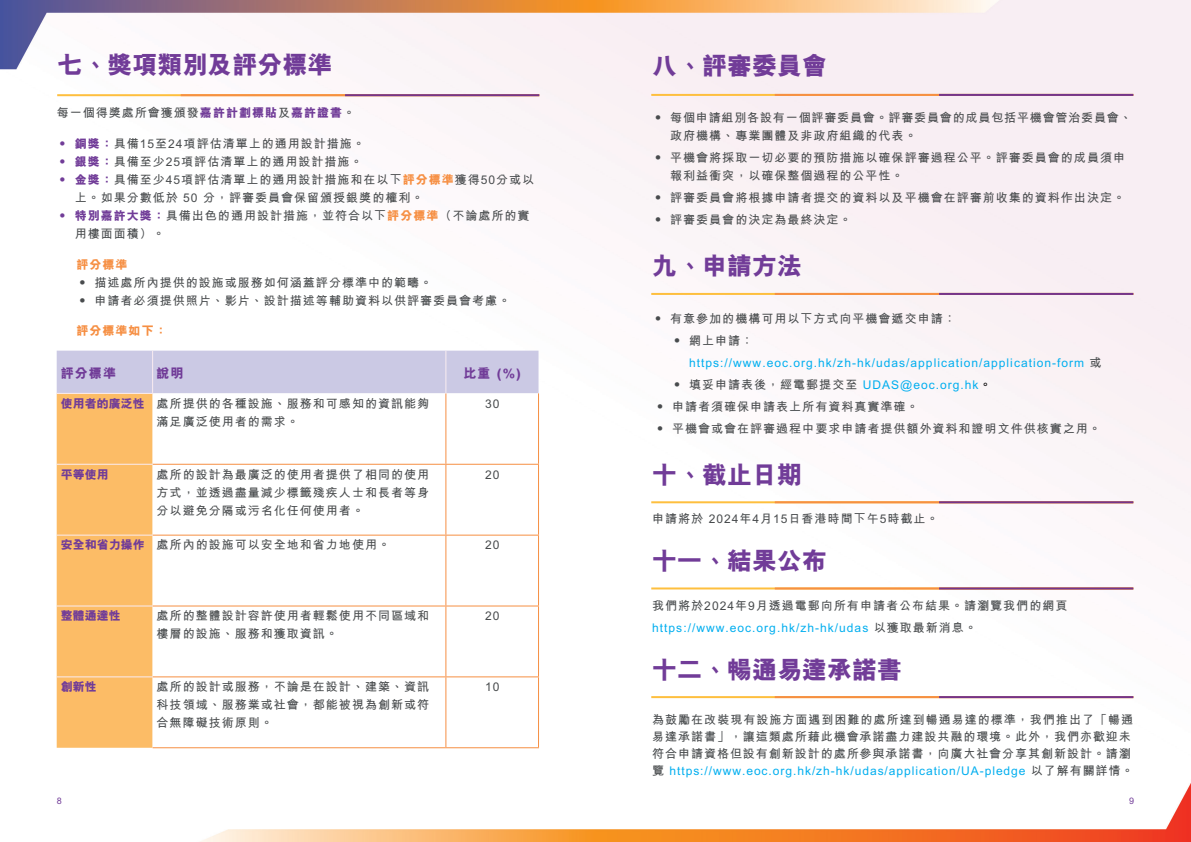
<style>
.page{position:relative;width:1191px;height:842px;background:#fff}
.page>*{position:absolute;margin:0;border:0;box-sizing:border-box;transform-origin:0 0}
.TC_title{font:800 25px "M Hei HK";color:#713c98}
.TC_content{font:800 25px "M Hei HK";color:#713c98}
.TC_content-2{font:800 13px "M Hei HK";letter-spacing:.085em;color:#713c98}
.TC_content-3{font:700 12px/18px "M Hei HK";letter-spacing:.085em;color:#484b4d}
.t1{font:700 12px/22px "M Hei HK";letter-spacing:.085em;color:#00aeef}
.TC_content-4{font:800 12px "M Hei HK";color:#713c98}
.TC_content-5{font:800 12px "M Hei HK";letter-spacing:.085em;color:#f68f43}
.Page_number{font:700 9px "M Hei HK";color:#713c98}
.s1{font-weight:800;color:#713c98}
.s2{font-weight:800;color:#f68f43}
.s3{color:#484b4d}
.s4{color:#000}
.s5{color:#00aeef}
</style>
<div class="page">
<img style="left:0;top:0;width:1191px;height:842px">
<svg style="left:57px;top:351px;width:481px;height:397px;background:#e9c196"></svg>
<svg style="left:153px;top:393px;width:385px;height:354px"></svg>
<hr style="left:445px;top:393px;width:1px;height:71px;background:#f68f43">
<hr style="left:153px;top:464px;width:293px;height:1px;background:#f68f43">
<hr style="left:446px;top:464px;width:93px;height:1px;background:#f68f43">
<hr style="left:445px;top:465px;width:1px;height:70px;background:#f68f43">
<hr style="left:153px;top:535px;width:293px;height:1px;background:#f68f43">
<hr style="left:446px;top:535px;width:93px;height:1px;background:#f68f43">
<hr style="left:445px;top:536px;width:1px;height:69px;background:#f68f43">
<hr style="left:153px;top:605px;width:293px;height:1px;background:#f68f43">
<hr style="left:446px;top:605px;width:93px;height:1px;background:#f68f43">
<hr style="left:445px;top:606px;width:1px;height:70px;background:#f68f43">
<hr style="left:153px;top:676px;width:293px;height:1px;background:#f68f43">
<hr style="left:446px;top:676px;width:93px;height:1px;background:#f68f43">
<hr style="left:445px;top:677px;width:1px;height:70px;background:#f68f43">
<hr style="left:57px;top:393px;width:96px;height:1px;background:#faecf1">
<hr style="left:57px;top:464px;width:96px;height:1px;background:#faecf1">
<hr style="left:57px;top:535px;width:96px;height:1px;background:#faecf1">
<hr style="left:57px;top:605px;width:96px;height:1px;background:#faecf1">
<hr style="left:57px;top:676px;width:96px;height:1px;background:#faecf1">
<hr style="left:152px;top:351px;width:1px;height:42px;background:#faecf1">
<hr style="left:445px;top:351px;width:1px;height:42px;background:#faecf1">
<hr style="left:538px;top:393px;width:1px;height:71px;background:#f68f43">
<hr style="left:538px;top:465px;width:1px;height:70px;background:#f68f43">
<hr style="left:538px;top:536px;width:1px;height:69px;background:#f68f43">
<hr style="left:538px;top:606px;width:1px;height:70px;background:#f68f43">
<hr style="left:538px;top:677px;width:1px;height:70px;background:#f68f43">
<hr style="left:446px;top:747px;width:93px;height:1px;background:#f68f43">
<hr style="left:153px;top:747px;width:293px;height:1px;background:#f68f43">
<hr style="left:651px;top:94px;width:482px;height:2px;background:#febf3e">
<hr style="left:774px;top:94px;width:359px;height:2px;background:#f68f43">
<hr style="left:939px;top:94px;width:194px;height:2px;background:#74358c">
<hr style="left:651px;top:293px;width:482px;height:2px;background:#febf3e">
<hr style="left:774px;top:293px;width:359px;height:2px;background:#f68f43">
<hr style="left:939px;top:293px;width:194px;height:2px;background:#74358c">
<hr style="left:651px;top:501px;width:482px;height:2px;background:#febf3e">
<hr style="left:774px;top:501px;width:359px;height:2px;background:#f68f43">
<hr style="left:939px;top:501px;width:194px;height:2px;background:#74358c">
<hr style="left:651px;top:587px;width:482px;height:2px;background:#febf3e">
<hr style="left:774px;top:587px;width:359px;height:2px;background:#f68f43">
<hr style="left:939px;top:587px;width:194px;height:2px;background:#74358c">
<hr style="left:651px;top:696px;width:482px;height:2px;background:#febf3e">
<hr style="left:774px;top:696px;width:359px;height:2px;background:#f68f43">
<hr style="left:939px;top:696px;width:194px;height:2px;background:#74358c">
<hr style="left:57px;top:94px;width:482px;height:2px;background:#febf3e">
<hr style="left:181px;top:94px;width:358px;height:2px;background:#f68f43">
<hr style="left:345px;top:94px;width:194px;height:2px;background:#74358c">
<p class="TC_title" style="left:57px;top:48px;width:277px">七、獎項類別及評分標準</p>
<p class="TC_content-3" style="left:57px;top:103px;width:300px">每一個得獎處所會獲頒發<span class="s1">嘉許計劃標貼</span>及<span class="s1">嘉許證書</span>。</p>
<p class="TC_content-3" style="left:57px;top:134px;width:310px"><span class="s1">• 銅獎：</span>具備15至24項評估清單上的通用設計措施。</p>
<p class="TC_content-3" style="left:57px;top:152px;width:307px"><span class="s1">• 銀獎：</span>具備至少25項評估清單上的通用設計措施。</p>
<p class="TC_content-3" style="left:75px;top:170px;width:461px;text-indent:-18px"><span class="s1">• 金獎：</span>具備至少45項評估清單上的通用設計措施和在以下<span class="s2">評分標準</span>獲得50分或以上。如果分數低於 50 分，評審委員會保留頒授銀獎的權利。</p>
<p class="TC_content-3" style="left:75px;top:206px;width:456px;text-indent:-18px"><span class="s1">• 特別嘉許大獎：</span>具備出色的通用設計措施，並符合以下<span class="s2">評分標準</span>（不論處所的實用樓面面積）。</p>
<p class="TC_content-5" style="left:77px;top:256px;width:53px">評分標準</p>
<p class="TC_content-3" style="left:77px;top:273px;width:357px">• 描述處所內提供的設施或服務如何涵蓋評分標準中的範疇。</p>
<p class="TC_content-3" style="left:77px;top:291px;width:435px">• 申請者必須提供照片、影片、設計描述等輔助資料以供評審委員會考慮。</p>
<p class="TC_content-5" style="left:77px;top:322px;width:92px">評分標準如下：</p>
<p class="TC_content-2" style="left:61px;top:364px;width:57px">評分標準</p>
<p class="TC_content-2" style="left:157px;top:364px;width:29px">說明</p>
<p class="TC_content-2" style="left:463px;top:364px;width:59px">比重 (%)</p>
<p class="TC_content-4" style="left:61px;top:395px;width:85px">使用者的廣泛性</p>
<p class="TC_content-3" style="left:157px;top:393px;width:274px">處所提供的各種設施、服務和可感知的資訊能夠滿足廣泛使用者的需求。</p>
<p class="TC_content-3" style="left:485px;top:393px;width:16px">30</p>
<p class="TC_content-4" style="left:61px;top:466px;width:49px">平等使用</p>
<p class="TC_content-3" style="left:157px;top:464px;width:274px;text-align:justify">處所的設計為最廣泛的使用者提供了相同的使用方式，並透過盡量減少標籤殘疾人士和長者等身分以避免分隔或污名化任何使用者。</p>
<p class="TC_content-3" style="left:485px;top:464px;width:16px">20</p>
<p class="TC_content-4" style="left:61px;top:537px;width:85px">安全和省力操作</p>
<p class="TC_content-3" style="left:157px;top:535px;width:235px">處所內的設施可以安全地和省力地使用。</p>
<p class="TC_content-3" style="left:485px;top:535px;width:16px">20</p>
<p class="TC_content-4" style="left:61px;top:608px;width:61px">整體通達性</p>
<p class="TC_content-3" style="left:157px;top:606px;width:274px">處所的整體設計容許使用者輕鬆使用不同區域和樓層的設施、服務和獲取資訊。</p>
<p class="TC_content-3" style="left:485px;top:606px;width:16px">20</p>
<p class="TC_content-4" style="left:61px;top:679px;width:37px">創新性</p>
<p class="TC_content-3" style="left:157px;top:677px;width:274px;text-align:justify">處所的設計或服務，不論是在設計、建築、資訊科技領域、服務業或社會，都能被視為創新或符合無障礙技術原則。</p>
<p class="TC_content-3" style="left:485px;top:677px;width:16px">10</p>
<p class="TC_title" style="left:652px;top:49px;width:176px">八、評審委員會</p>
<p class="TC_content-3" style="left:670px;top:107px;width:463px;text-indent:-18px">• 每個申請組別各設有一個評審委員會。評審委員會的成員包括平機會管治委員會、政府機構、專業團體及非政府組織的代表。</p>
<p class="TC_content-3" style="left:670px;top:147px;width:456px;text-indent:-18px">• 平機會將採取一切必要的預防措施以確保評審過程公平。評審委員會的成員須申報利益衝突，以確保整個過程的公平性。</p>
<p class="TC_content-3" style="left:652px;top:187px;width:474px">• 評審委員會將根據申請者提交的資料以及平機會在評審前收集的資料作出決定。</p>
<p class="TC_content-3" style="left:652px;top:209px;width:201px">• 評審委員會的決定為最終決定。</p>
<p class="TC_title" style="left:652px;top:249px;width:151px">九、申請方法</p>
<p class="TC_content-3" style="left:652px;top:308px;width:305px">• 有意參加的機構可用以下方式向平機會遞交申請：</p>
<p class="t1" style="left:689px;top:328px;width:414px;text-indent:-18px"><span class="s3">• 網上申請：</span>https://www.eoc.org.hk/zh-hk/udas/application/application-form <span class="s3">或</span></p>
<p class="t1" style="left:671px;top:372px;width:322px"><span class="s3">• 填妥申請表後，經電郵提交至</span> UDAS@eoc.org.hk<span class="s4">。</span></p>
<p class="TC_content-3" style="left:654px;top:396px;width:266px">• 申請者須確保申請表上所有資料真實準確。</p>
<p class="TC_content-3" style="left:654px;top:418px;width:448px">• 平機會或會在評審過程中要求申請者提供額外資料和證明文件供核實之用。</p>
<p class="TC_title" style="left:652px;top:458px;width:151px">十、截止日期</p>
<p class="TC_content-3" style="left:652px;top:508px;width:288px">申請將於 2024年4月15日香港時間下午5時截止。</p>
<p class="TC_content" style="left:652px;top:544px;width:176px">十一、結果公布</p>
<p class="TC_content-3" style="left:652px;top:593px;width:417px;line-height:22px">我們將於2024年9月透過電郵向所有申請者公布結果。請瀏覽我們的網頁<span class="s5">https://www.eoc.org.hk/zh-hk/udas</span> 以獲取最新消息。</p>
<p class="TC_content" style="left:652px;top:653px;width:251px">十二、暢通易達承諾書</p>
<p class="TC_content-3" style="left:652px;top:710px;width:483px;line-height:17px">為鼓勵在改裝現有設施方面遇到困難的處所達到暢通易達的標準，我們推出了「暢通易達承諾書」，讓這類處所藉此機會承諾盡力建設共融的環境。此外，我們亦歡迎未符合申請資格但設有創新設計的處所參與承諾書，向廣大社會分享其創新設計。請瀏覽 <span class="s5">https://www.eoc.org.hk/zh-hk/udas/application/UA-pledge</span> 以了解有關詳情。</p>
<p class="Page_number" style="left:57px;top:794px;width:7px">8</p>
<p class="Page_number" style="left:1129px;top:794px;width:7px">9</p>
</div>
